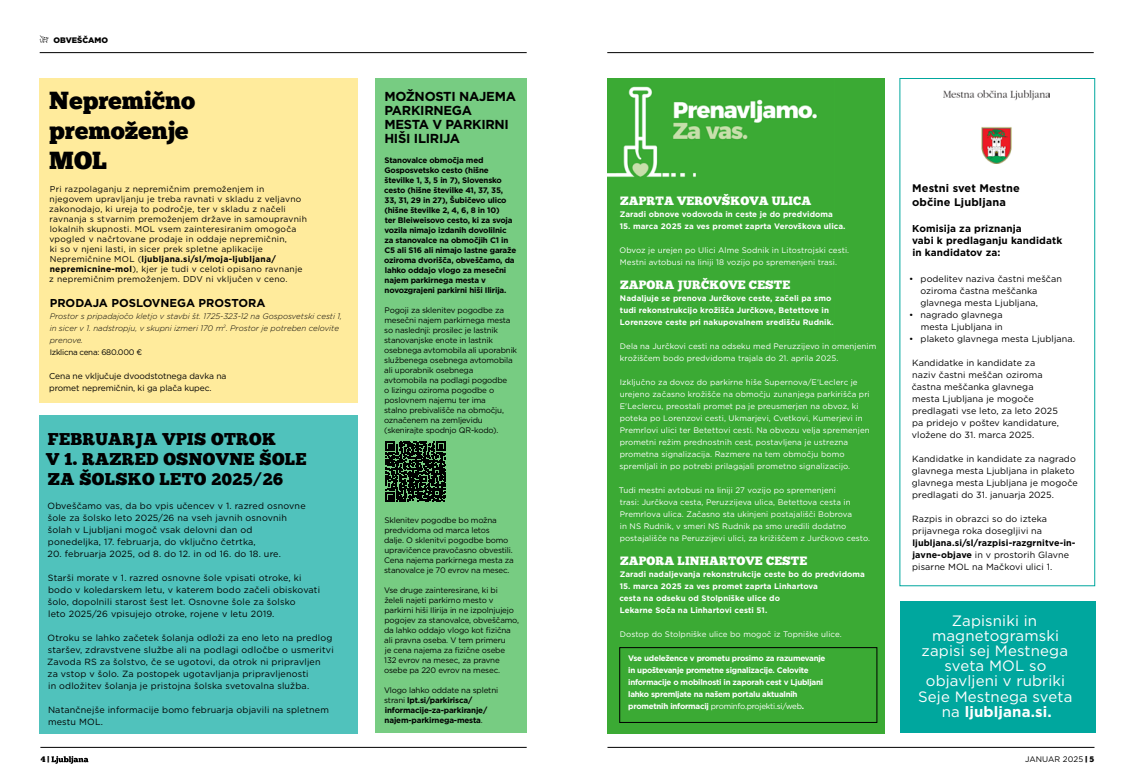
<style>
.page{position:relative;width:1134px;height:780px;background:#fff}
.page>*{position:absolute;margin:0;border:0;box-sizing:border-box;transform-origin:0 0}
.t1{font:24.6px/30px "Chunk Five Ex";color:#000}
.t2{font:17px/20px "Chunk Five Ex";letter-spacing:.02em;color:#000}
.t3{font:15px/15.1px "Gotham";letter-spacing:.01em;color:#fff;text-align:center}
.t4{font:700 13px/14px "Gotham";letter-spacing:-.02em;color:#000}
.t5{font:12px "Chunk Five Ex";letter-spacing:.01em;color:#fff}
.t6{font:700 11.4px "Gotham";color:#000}
.t7{font:700 11px/14px "Gotham";letter-spacing:.01em;color:#000}
.t8{font:700 10px/12px "Gotham";letter-spacing:.01em;color:#000}
.t9{font:9px/12px "Gotham";letter-spacing:.01em;color:#000}
.t10{font:700 9px/12px "Gotham";letter-spacing:.01em;color:#000}
.t11{font:8.5px/10px "Gotham";letter-spacing:.03em;color:#000}
.t12{font:8.5px/12px "Gotham";letter-spacing:-.01em;color:#000}
.t13{font:8px/12px "Gotham";letter-spacing:.01em;color:#fff}
.t14{font:8px/10px "Gotham";letter-spacing:-.02em;color:#000}
.t15{font:700 8px/10px "Gotham";letter-spacing:-.02em;color:#000}
.t16{font:700 8px/12px "Gotham";color:#fff}
.t17{font:700 8px/12px "Gotham";letter-spacing:-.03em;color:#fff}
.t18{font:italic 300 8px/12px "Gotham";color:#000}
.t19{font:8px "Gotham";letter-spacing:.01em;color:#000}
.t20{font:900 8px "Gotham";color:#000}
.t21{font:8px "Chunk Five Ex";color:#000}
.s1{font-weight:700}
.s2{font-weight:400}
.s3{font-family:"Chunk Five Ex"}
</style>
<div class="page">
<hr style="left:40px;top:52px;width:487px;height:1px;background:#000">
<hr style="left:607px;top:52px;width:487px;height:1px;background:#000">
<hr style="left:40px;top:747px;width:487px;height:1px;background:#000">
<hr style="left:607px;top:747px;width:487px;height:1px;background:#000">
<svg style="left:51px;top:756px;width:37px;height:7px"></svg>
<svg style="left:40px;top:35px;width:9px;height:8px"></svg>
<div style="left:40px;top:78px;width:318px;height:325px;background:#ffeb9c"></div>
<div style="left:39px;top:415px;width:319px;height:318px;background:#50c2bc"></div>
<div style="left:607px;top:78px;width:278px;height:655px;background:#3baa34"></div>
<img style="left:607px;top:86px;width:210px;height:91px">
<div style="left:619px;top:647px;width:258px;height:76px;border:1px solid #000"></div>
<div style="left:900px;top:601px;width:195px;height:131px;background:#00a79e"></div>
<div style="left:899px;top:78px;width:196px;height:508px;border:1px solid #00a79e"></div>
<img style="left:943px;top:90px;width:106px;height:74px">
<div style="left:375px;top:78px;width:152px;height:654px;background:#77cc82"></div>
<svg style="left:385px;top:441px;width:61px;height:61px"></svg>
<p class="t20" style="left:54px;top:35px;width:56px">OBVEŠČAMO</p>
<h1 class="t1" style="left:49px;top:84px;width:147px">Nepremično premoženje<br>MOL</h1>
<p class="t11" style="left:49px;top:183px;width:259px">Pri razpolaganju z nepremičnim premoženjem in njegovem upravljanju je treba ravnati v skladu z veljavno zakonodajo, ki ureja to področje, ter v skladu z načeli ravnanja s stvarnim premoženjem države in samoupravnih lokalnih skupnosti. MOL vsem zainteresiranim omogoča vpogled v načrtovane prodaje in oddaje nepremičnin,<br>ki so v njeni lasti, in sicer prek spletne aplikacije Nepremičnine MOL (<span class="s1">ljubljana.si/sl/moja-ljubljana/ nepremicnine-mol</span>), kjer je tudi v celoti opisano ravnanje z nepremičnim premoženjem. DDV ni vključen v ceno.</p>
<p class="t6" style="left:50px;top:295px;width:217px">PRODAJA POSLOVNEGA PROSTORA</p>
<p class="t18" style="left:50px;top:309px;width:294px">Prostor s pripadajočo kletjo v stavbi št. 1725-323-12 na Gosposvetski cesti 1, in sicer v 1. nadstropju, v skupni izmeri 170 m<sup>2</sup>. Prostor je potreben celovite prenove.</p>
<p class="t14" style="left:50px;top:347px;width:94px">Izklicna cena: 680.000 €</p>
<p class="t12" style="left:49px;top:369px;width:179px">Cena ne vključuje dvoodstotnega davka na promet nepremičnin, ki ga plača kupec.</p>
<h2 class="t2" style="left:46px;top:428px;width:262px">FEBRUARJA VPIS OTROK<br>V 1. RAZRED OSNOVNE ŠOLE<br>ZA ŠOLSKO LETO 2025/26</h2>
<p class="t9" style="left:48px;top:499px;width:260px">Obveščamo vas, da bo vpis učencev v 1. razred osnovne šole za šolsko leto 2025/26 na vseh javnih osnovnih šolah v Ljubljani mogoč vsak delovni dan od ponedeljka, 17. februarja, do vključno četrtka,</p>
<p class="t9" style="left:48px;top:547px;width:235px">20. februarja 2025, od 8. do 12. in od 16. do 18. ure.</p>
<p class="t9" style="left:48px;top:571px;width:274px">Starši morate v 1. razred osnovne šole vpisati otroke, ki bodo v koledarskem letu, v katerem bodo začeli obiskovati šolo, dopolnili starost šest let. Osnovne šole za šolsko<br>leto 2025/26 vpisujejo otroke, rojene v letu 2019.</p>
<p class="t9" style="left:47px;top:631px;width:288px">Otroku se lahko začetek šolanja odloži za eno leto na predlog staršev, zdravstvene službe ali na podlagi odločbe o usmeritvi Zavoda RS za šolstvo, če se ugotovi, da otrok ni pripravljen<br>za vstop v šolo. Za postopek ugotavljanja pripravljenosti<br>in odložitev šolanja je pristojna šolska svetovalna služba.</p>
<p class="t9" style="left:48px;top:703px;width:282px">Natančnejše informacije bomo februarja objavili na spletnem mestu MOL.</p>
<h3 class="t4" style="left:384px;top:89px;width:133px">MOŽNOSTI NAJEMA<br>PARKIRNEGA<br>MESTA V PARKIRNI<br>HIŠI ILIRIJA</h3>
<p class="t15" style="left:384px;top:155px;width:134px">Stanovalce območja med<br>Gosposvetsko cesto (hišne številke 1, 3, 5 in 7), Slovensko cesto (hišne številke 41, 37, 35,<br>33, 31, 29 in 27), Šubičevo ulico (hišne številke 2, 4, 6, 8 in 10)<br>ter Bleiweisovo cesto, ki za svoja vozila nimajo izdanih dovolilnic za stanovalce na območjih C1 in<br>C5 ali S16 ali nimajo lastne garaže oziroma dvorišča, obveščamo, da lahko oddajo vlogo za mesečni najem parkirnega mesta v novozgrajeni parkirni hiši Ilirija.</p>
<p class="t14" style="left:384px;top:305px;width:135px">Pogoji za sklenitev pogodbe za mesečni najem parkirnega mesta so naslednji: prosilec je lastnik stanovanjske enote in lastnik osebnega avtomobila ali uporabnik službenega osebnega avtomobila ali uporabnik osebnega avtomobila na podlagi pogodbe<br>o lizingu oziroma pogodbe o poslovnem najemu ter ima<br>stalno prebivališče na območju, označenem na zemljevidu (skenirajte spodnjo QR-kodo).</p>
<p class="t14" style="left:384px;top:515px;width:131px">Sklenitev pogodbe bo možna predvidoma od marca letos<br>dalje. O sklenitvi pogodbe bomo upravičence pravočasno obvestili.<br>Cena najema parkirnega mesta za stanovalce je 70 evrov na mesec.</p>
<p class="t14" style="left:384px;top:585px;width:137px">Vse druge zainteresirane, ki bi želeli najeti parkirno mesto v parkirni hiši Ilirija in ne izpolnjujejo pogojev za stanovalce, obveščamo, da lahko oddajo vlogo kot fizična ali pravna oseba. V tem primeru<br>je cena najema za fizične osebe<br>132 evrov na mesec, za pravne osebe pa 220 evrov na mesec.</p>
<p class="t15" style="left:384px;top:685px;width:116px"><span class="s2">Vlogo lahko oddate na spletni strani</span> lpt.si/parkirisca/ informacije-za-parkiranje/ najem-parkirnega-mesta<span class="s2">.</span></p>
<h3 class="t5" style="left:620px;top:192px;width:193px">ZAPRTA VEROVŠKOVA ULICA</h3>
<p class="t16" style="left:620px;top:208px;width:215px">Zaradi obnove vodovoda in ceste je do predvidoma</p>
<p class="t16" style="left:620px;top:220px;width:227px">15. marca 2025 za ves promet zaprta Verovškova ulica.</p>
<p class="t13" style="left:619px;top:244px;width:231px">Obvoz je urejen po Ulici Alme Sodnik in Litostrojski cesti.<br>Mestni avtobusi na liniji 18 vozijo po spremenjeni trasi.</p>
<h3 class="t5" style="left:620px;top:276px;width:172px">ZAPORA JURČKOVE CESTE</h3>
<p class="t16" style="left:620px;top:292px;width:215px">Nadaljuje se prenova Jurčkove ceste, začeli pa smo tudi rekonstrukcijo krožišča Jurčkove, Betettove in<br>Lorenzove ceste pri nakupovalnem središču Rudnik.</p>
<p class="t13" style="left:620px;top:340px;width:258px">Dela na Jurčkovi cesti na odseku med Peruzzijevo in omenjenim krožiščem bodo predvidoma trajala do 21. aprila 2025.</p>
<p class="t13" style="left:619px;top:376px;width:252px">Izključno za dovoz do parkirne hiše Supernova/E'Leclerc je urejeno začasno krožišče na območju zunanjega parkirišča pri E'Leclercu, preostali promet pa je preusmerjen na obvoz, ki poteka po Lorenzovi cesti, Ukmarjevi, Cvetkovi, Kumerjevi in Premrlovi ulici ter Betettovi cesti. Na obvozu velja spremenjen prometni režim prednostnih cest, postavljena je ustrezna prometna signalizacija. Razmere na tem območju bomo spremljali in po potrebi prilagajali prometno signalizacijo.</p>
<p class="t13" style="left:619px;top:484px;width:253px">Tudi mestni avtobusi na liniji 27 vozijo po spremenjeni<br>trasi: Jurčkova cesta, Peruzzijeva ulica, Betettova cesta in Premrlova ulica. Začasno sta ukinjeni postajališči Bobrova<br>in NS Rudnik, v smeri NS Rudnik pa smo uredili dodatno postajališče na Peruzzijevi ulici, za križiščem z Jurčkovo cesto.</p>
<h3 class="t5" style="left:620px;top:552px;width:189px">ZAPORA LINHARTOVE CESTE</h3>
<p class="t16" style="left:620px;top:568px;width:247px">Zaradi nadaljevanja rekonstrukcije ceste bo do predvidoma</p>
<p class="t16" style="left:619px;top:580px;width:200px">15. marca 2025 za ves promet zaprta Linhartova cesta na odseku od Stolpniške ulice do<br>Lekarne Soča na Linhartovi cesti 51.</p>
<p class="t13" style="left:620px;top:628px;width:223px">Dostop do Stolpniške ulice bo mogoč iz Topniške ulice.</p>
<p class="t17" style="left:628px;top:652px;width:199px">Vse udeležence v prometu prosimo za razumevanje in upoštevanje prometne signalizacije. Celovite informacije o mobilnosti in zaporah cest v Ljubljani lahko spremljate na našem portalu aktualnih prometnih informacij <span class="s2">prominfo.projekti.si/web</span>.</p>
<p class="t7" style="left:912px;top:181px;width:109px">Mestni svet Mestne občine Ljubljana</p>
<p class="t8" style="left:912px;top:222px;width:152px">Komisija za priznanja<br>vabi k predlaganju kandidatk in kandidatov za:</p>
<p class="t9" style="left:920px;top:272px;width:143px;text-indent:-11px">• podelitev naziva častni meščan oziroma častna meščanka glavnega mesta Ljubljana,</p>
<p class="t9" style="left:909px;top:308px;width:95px;text-align:right">• nagrado glavnega mesta Ljubljana in</p>
<p class="t9" style="left:909px;top:332px;width:167px">• plaketo glavnega mesta Ljubljana.</p>
<p class="t9" style="left:912px;top:356px;width:149px">Kandidatke in kandidate za naziv častni meščan oziroma častna meščanka glavnega mesta Ljubljana je mogoče predlagati vse leto, za leto 2025 pa pridejo v poštev kandidature, vložene do 31. marca 2025.</p>
<p class="t9" style="left:912px;top:452px;width:167px">Kandidatke in kandidate za nagrado glavnega mesta Ljubljana in plaketo glavnega mesta Ljubljana je mogoče predlagati do 31. januarja 2025.</p>
<p class="t9" style="left:912px;top:512px;width:136px">Razpis in obrazci so do izteka prijavnega roka dosegljivi na</p>
<p class="t10" style="left:912px;top:536px;width:165px">ljubljana.si/sl/razpisi-razgrnitve-in&shy;javne-objave <span class="s2">in v prostorih Glavne pisarne MOL na Mačkovi ulici 1.</span></p>
<h3 class="t3" style="left:918px;top:612px;width:156px">Zapisniki in magnetogramski zapisi sej Mestnega sveta MOL so objavljeni v rubriki<br>Seje Mestnega sveta na <span class="s1">ljubljana.si.</span></h3>
<p class="t21" style="left:41px;top:753px;width:10px">4 |</p>
<p class="t19" style="left:1025px;top:753px;width:70px">JANUAR 2025 <span class="s3">| 5</span></p>
</div>
